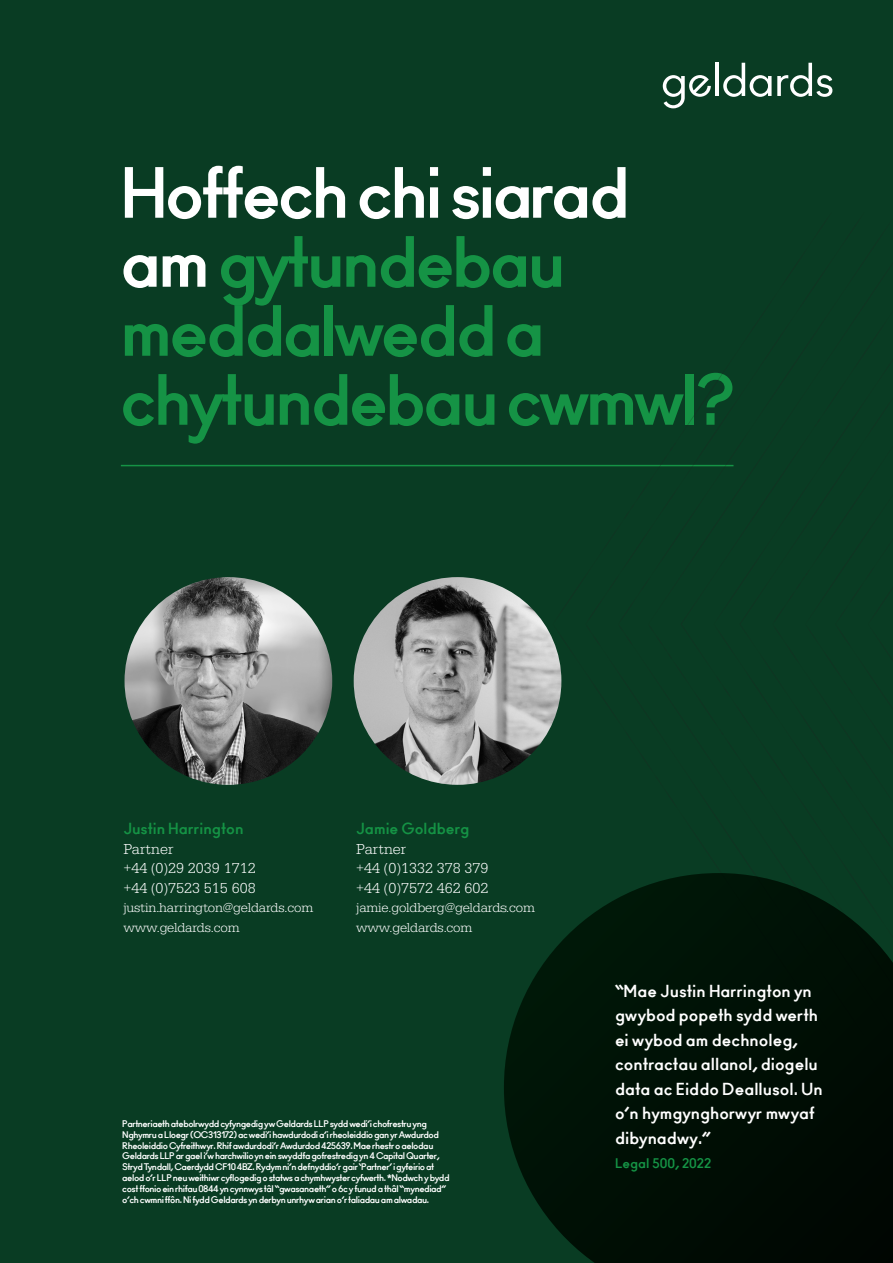
<style>
.page{position:relative;width:893px;height:1263px;background:#093c23}
.page>*{position:absolute;margin:0;border:0;box-sizing:border-box;transform-origin:0 0}
.t1{font:700 67.5px/69px "Ano";letter-spacing:-.05em;color:#159345}
.t2{font:700 16.35px/24.5px "Ano";color:#fff}
.t3{font:300 15px "Serifa";color:#fff}
.t4{font:700 15px "Ano";color:#159345}
.t5{font:300 13.5px/19.5px "Serifa";letter-spacing:-.01em;color:#fff}
.t6{font:700 13.05px "Ano";color:#159345}
.t7{font:700 9px/10.8px "Ano";letter-spacing:-.05em;color:#fff}
.s1{color:#fff}
</style>
<div class="page">
<hr style="left:121px;top:465px;width:612px;height:1px;background:#159345">
<svg style="left:663px;top:75px;width:48px;height:33px"></svg>
<hr style="left:715px;top:63px;width:4px;height:33px;background:#fff">
<svg style="left:723px;top:63px;width:109px;height:34px"></svg>
<svg style="left:504px;top:873px;width:389px;height:390px;background:#011508"></svg>
<img style="left:354px;top:577px;width:207px;height:208px;border-radius:104px">
<img style="left:125px;top:577px;width:207px;height:208px;border-radius:104px">
<p class="t1" style="left:120px;top:159px;width:617px"><span class="s1">Hoffech chi siarad am</span> gytundebau meddalwedd a chytundebau cwmwl?</p>
<p class="t4" style="left:123px;top:819px;width:122px">Justin Harrington</p>
<p class="t3" style="left:123px;top:840px;width:52px">Partner</p>
<p class="t3" style="left:123px;top:860px;width:134px">+44 (0)29 2039 1712</p>
<p class="t3" style="left:123px;top:879px;width:134px">+44 (0)7523 515 608</p>
<p class="t5" style="left:123px;top:898px;width:191px">justin.harrington@geldards.com</p>
<p class="t5" style="left:123px;top:917px;width:118px">www.geldards.com</p>
<p class="t4" style="left:356px;top:819px;width:115px">Jamie Goldberg</p>
<p class="t3" style="left:356px;top:840px;width:52px">Partner</p>
<p class="t3" style="left:356px;top:860px;width:134px">+44 (0)1332 378 379</p>
<p class="t3" style="left:356px;top:879px;width:134px">+44 (0)7572 462 602</p>
<p class="t5" style="left:356px;top:898px;width:180px">jamie.goldberg@geldards.com www.geldards.com</p>
<p class="t7" style="left:122px;top:1118px;width:329px">Partneriaeth atebolrwydd cyfyngedig yw Geldards LLP sydd wedi’i chofrestru yng Nghymru a Lloegr (OC313172) ac wedi’i hawdurdodi a’i rheoleiddio gan yr Awdurdod Rheoleiddio Cyfreithwyr. Rhif awdurdodi’r Awdurdod 425639. Mae rhestr o aelodau Geldards LLP ar gael i’w harchwilio yn ein swyddfa gofrestredig yn 4 Capital Quarter, Stryd Tyndall, Caerdydd CF10 4BZ. Rydym ni’n defnyddio’r gair ‘Partner’ i gyfeirio at aelod o’r LLP neu weithiwr cyflogedig o statws a chymhwyster cyfwerth. *Nodwch y bydd cost ffonio ein rhifau 0844 yn cynnwys tâl “gwasanaeth” o 6c y funud a thâl “mynediad” o’ch cwmni ffôn. Ni fydd Geldards yn derbyn unrhyw arian o’r taliadau am alwadau.</p>
<p class="t2" style="left:615px;top:979px;width:209px">“Mae Justin Harrington yn gwybod popeth sydd werth ei wybod am dechnoleg, contractau allanol, diogelu data ac Eiddo Deallusol. Un o’n hymgynghorwyr mwyaf dibynadwy.”</p>
<p class="t6" style="left:615px;top:1155px;width:98px">Legal 500, 2022</p>
</div>
